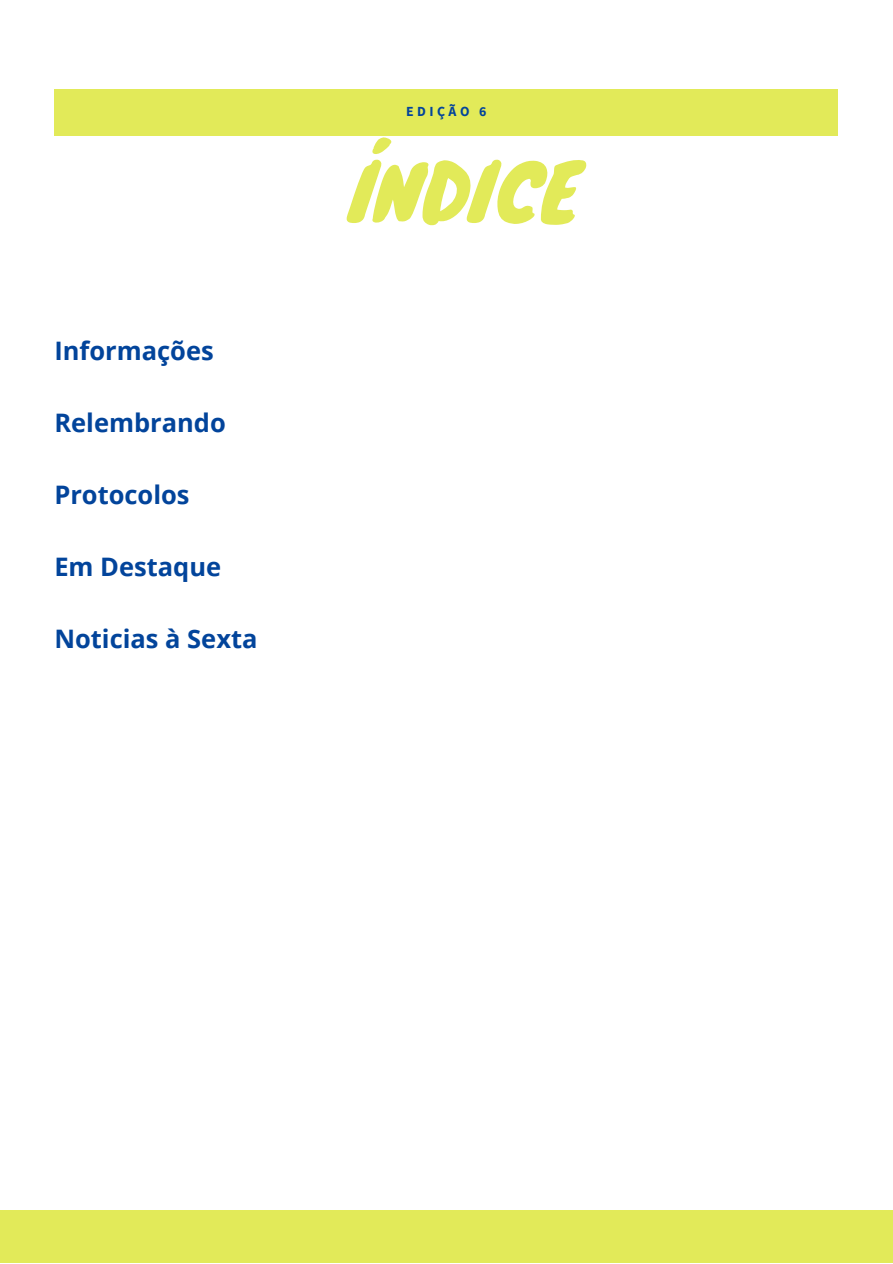
<style>
.page{position:relative;width:893px;height:1264px;background:#fff}
.page>*{position:absolute;margin:0;border:0;box-sizing:border-box;transform-origin:0 0}
.t1{font:76.8px "Knewave";color:#e2ea59}
.t2{font:700 25.5px "Open Sans";color:#02449b}
.t3{font:700 13.8px "Source Sans Pro";letter-spacing:.25em;color:#02449b}
</style>
<div class="page">
<div style="left:54px;top:89px;width:784px;height:46px;background:#e2ea59"></div>
<div style="left:0;top:1210px;width:892px;height:52px;background:#e2ea59"></div>
<p class="t2" style="left:54px;top:333px;width:161px">Informações</p>
<p class="t2" style="left:54px;top:405px;width:173px">Relembrando</p>
<p class="t2" style="left:54px;top:477px;width:137px">Protocolos</p>
<p class="t2" style="left:54px;top:549px;width:168px">Em Destaque</p>
<p class="t2" style="left:54px;top:621px;width:205px">Noticias à Sexta</p>
<p class="t3" style="left:406px;top:102px;width:82px">EDIÇÃO 6</p>
<p class="t1" style="left:348px;top:130px;width:234px">ÍNDICE</p>
</div>
